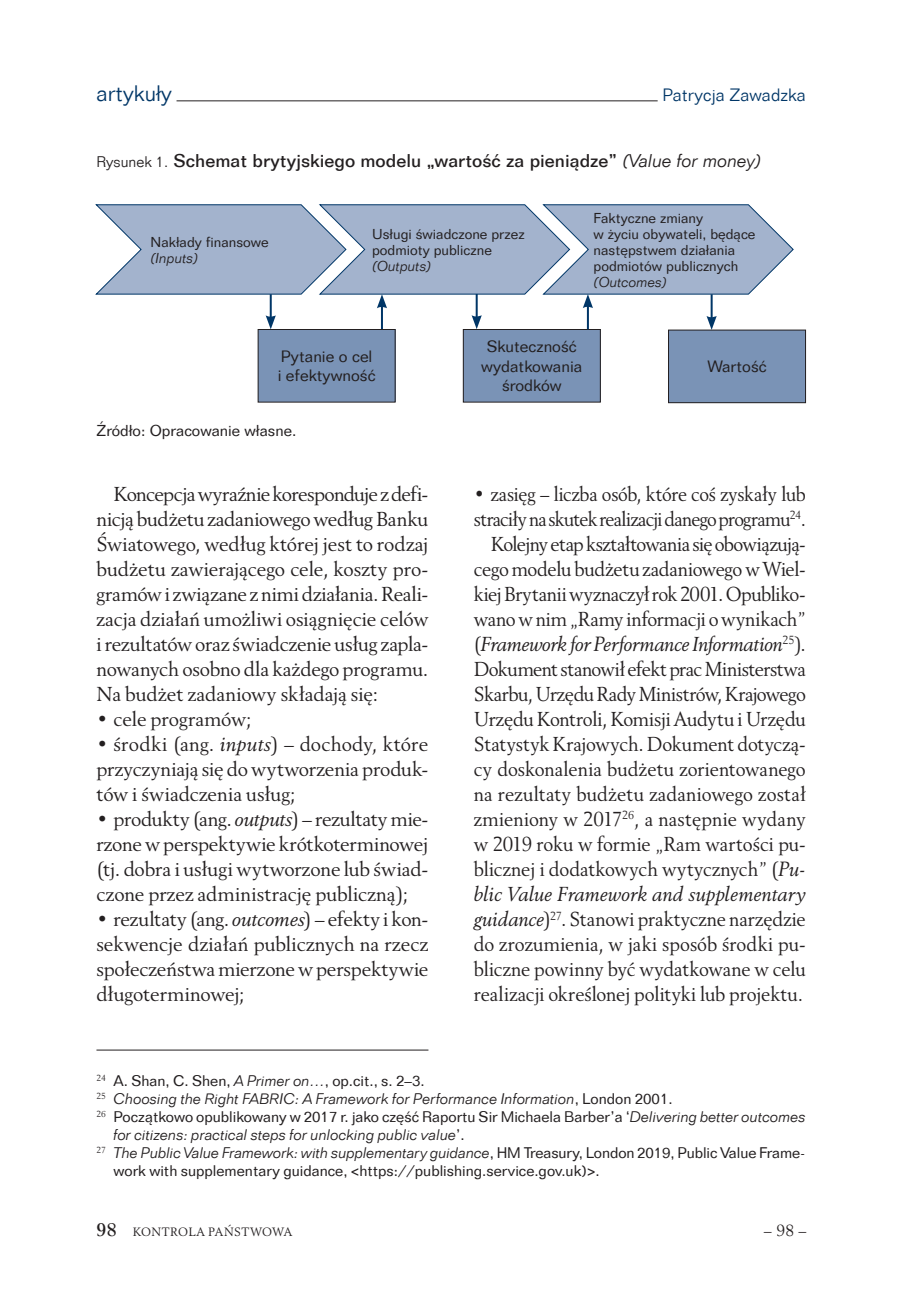
<style>
.page{position:relative;width:908px;height:1293px;background:#fff}
.page>*{position:absolute;margin:0;border:0;box-sizing:border-box;transform-origin:0 0}
.t1{font:300 21.8px "Folio TL";color:#003667}
.t2{font:20px/25px "Revival 565 BT";letter-spacing:-.01em;color:#231f20;text-align:right;scale:.94 1}
.t3{font:20px/25px "Revival 565 BT";letter-spacing:-.01em;color:#231f20;text-align:justify}
.t4{font:500 18px "Folio TL";color:#231f20}
.t5{font:300 17.4px "Folio TL";color:#003667}
.t6{font:16px/19.2px "Folio TL";color:#231f20;text-align:center}
.t7{font:16px "Revival 565 BT";color:#231f20}
.t8{font:15.4px "Folio TL";color:#231f20}
.t9{font:italic 300 15px "Folio TL";color:#231f20}
.t10{font:15px "Folio TL";color:#231f20}
.t11{font:14px/16px "Folio TL";color:#231f20}
.t12{font:italic 300 14px "Folio TL";color:#231f20}
.t13{font:12px "Revival 565 BT";letter-spacing:.025em;color:#231f20}
.s1{font-weight:300;font-size:15px}
.s2{font-weight:300;font-style:italic}
.s3{font-style:italic}
.s4{font-weight:400;font-style:normal}
.s5{font-weight:700;font-size:18px}
</style>
<div class="page">
<hr style="left:176px;top:100px;width:481px;height:1px;background:#231f20">
<hr style="left:96px;top:1049px;width:332px;height:1px;background:#231f20">
<hr style="left:269px;top:294px;width:2px;height:24px;background:#003667">
<svg style="left:265px;top:315px;width:11px;height:14px"></svg>
<hr style="left:381px;top:305px;width:2px;height:24px;background:#003667">
<div style="left:463px;top:329px;width:137px;height:73px;background:#7a93b6"></div>
<div style="left:463px;top:329px;width:137px;height:73px;border:1px solid #231f20"></div>
<div style="left:258px;top:329px;width:137px;height:73px;background:#7a93b6"></div>
<div style="left:258px;top:329px;width:137px;height:73px;border:1px solid #231f20"></div>
<div style="left:668px;top:330px;width:137px;height:73px;background:#7a93b6"></div>
<div style="left:668px;top:330px;width:137px;height:73px;border:1px solid #231f20"></div>
<hr style="left:475px;top:294px;width:2px;height:24px;background:#003667">
<svg style="left:471px;top:315px;width:10px;height:14px"></svg>
<hr style="left:586px;top:305px;width:2px;height:24px;background:#003667">
<svg style="left:96px;top:204px;width:697px;height:104px"></svg>
<hr style="left:710px;top:294px;width:2px;height:25px;background:#003667">
<svg style="left:706px;top:316px;width:10px;height:14px"></svg>
<p class="t1" style="left:96px;top:79px;width:77px">artykuły</p>
<p class="t5" style="left:662px;top:83px;width:145px">Patrycja Zawadzka</p>
<p class="t4" style="left:96px;top:148px;width:666px"><span class="s1">Rysunek 1.</span> Schemat brytyjskiego modelu „wartość za pieniądze” <span class="s2">(Value for money)</span></p>
<p class="t11" style="left:150px;top:234px;width:120px">Nakłady finansowe</p>
<p class="t12" style="left:150px;top:249px;width:49px">(Inputs)</p>
<p class="t11" style="left:372px;top:226px;width:154px">Usługi świadczone przez podmioty publiczne</p>
<p class="t12" style="left:372px;top:257px;width:61px">(Outputs)</p>
<p class="t11" style="left:593px;top:210px;width:163px">Faktyczne zmiany<br>w życiu obywateli, będące następstwem działania podmiotów publicznych</p>
<p class="t12" style="left:593px;top:273px;width:75px">(Outcomes)</p>
<p class="t6" style="left:481px;top:336px;width:102px">Skuteczność wydatkowania środków</p>
<p class="t6" style="left:277px;top:346px;width:99px;text-align:left">Pytanie o cel i efektywność</p>
<p class="t6" style="left:707px;top:356px;width:61px">Wartość</p>
<p class="t8" style="left:97px;top:420px;width:201px">Źródło: Opracowanie własne.</p>
<p class="t3" style="left:96px;top:482px;width:333px;text-indent:17px">Koncepcja wyraźnie koresponduje z defi&shy;nicją budżetu zadaniowego według Banku Światowego, według której jest to rodzaj budżetu zawierającego cele, koszty pro&shy;gramów i związane z nimi działania. Reali&shy;zacja działań umożliwi osiągnięcie celów i rezultatów oraz świadczenie usług zapla&shy;nowanych osobno dla każdego programu.<br>Na budżet zadaniowy składają się:</p>
<p class="t3" style="left:96px;top:707px;width:156px">• cele programów;</p>
<p class="t3" style="left:96px;top:732px;width:333px">• środki (ang. <span class="s3">inputs</span>) – dochody, które przyczyniają się do wytworzenia produk&shy;tów i świadczenia usług;</p>
<p class="t3" style="left:96px;top:807px;width:333px">• produkty (ang. <span class="s3">outputs</span>) – rezultaty mie&shy;rzone w perspektywie krótkoterminowej (tj. dobra i usługi wytworzone lub świad&shy;czone przez administrację publiczną);</p>
<p class="t3" style="left:96px;top:907px;width:333px">• rezultaty (ang. <span class="s3">outcomes</span>) – efekty i kon&shy;sekwencje działań publicznych na rzecz społeczeństwa mierzone w perspektywie długoterminowej;</p>
<p class="t2" style="left:473px;top:482px;width:354px">• zasięg – liczba osób, które coś zyskały lub straciły na skutek realizacji danego programu<sup>24</sup>.<br>Kolejny etap kształtowania się obowiązują&shy;cego modelu budżetu zadaniowego w Wiel&shy;kiej Brytanii wyznaczył rok 2001. Opubliko&shy;wano w nim „Ramy informacji o wynikach” (<span class="s3">Framework for Performance Information</span><sup>25</sup>).<br>Dokument stanowił efekt prac Ministerstwa Skarbu, Urzędu Rady Ministrów, Krajowego Urzędu Kontroli, Komisji Audytu i Urzędu Statystyk Krajowych. Dokument dotyczą&shy;cy doskonalenia budżetu zorientowanego na rezultaty budżetu zadaniowego został zmieniony w 2017<sup>26</sup>, a następnie wydany w 2019 roku w formie „Ram wartości pu&shy;blicznej i dodatkowych wytycznych” (<span class="s3">Pu&shy;blic Value Framework and supplementary guidance</span>)<sup>27</sup>. Stanowi praktyczne narzędzie do zrozumienia, w jaki sposób środki pu&shy;bliczne powinny być wydatkowane w celu realizacji określonej polityki lub projektu.</p>
<p class="t10" style="left:96px;top:1071px;width:329px"><sup>24</sup> A. Shan, C. Shen, <span class="s2">A Primer on…</span>, op.cit., s. 2–3.</p>
<p class="t9" style="left:96px;top:1089px;width:577px"><sup>25</sup> Choosing the Right FABRIC: A Framework for Performance Information<span class="s4">, London 2001.</span></p>
<p class="t10" style="left:96px;top:1107px;width:710px"><sup>26</sup> Początkowo opublikowany w 2017 r. jako część Raportu Sir Michaela Barber’a ‘<span class="s2">Delivering better outcomes</span></p>
<p class="t9" style="left:113px;top:1125px;width:352px">for citizens: practical steps for unlocking public value<span class="s4">’.</span></p>
<p class="t9" style="left:96px;top:1143px;width:710px"><sup>27</sup> The Public Value Framework: with supplementary guidance<span class="s4">, HM Treasury, London 2019, Public Value Frame-</span></p>
<p class="t10" style="left:113px;top:1161px;width:487px">work with supplementary guidance, &lt;https://publishing.service.gov.uk)&gt;.</p>
<p class="t13" style="left:96px;top:1224px;width:197px"><span class="s5">98</span> KONTROLA PAŃSTWOWA</p>
<p class="t7" style="left:763px;top:1220px;width:44px">– 98 –</p>
</div>
